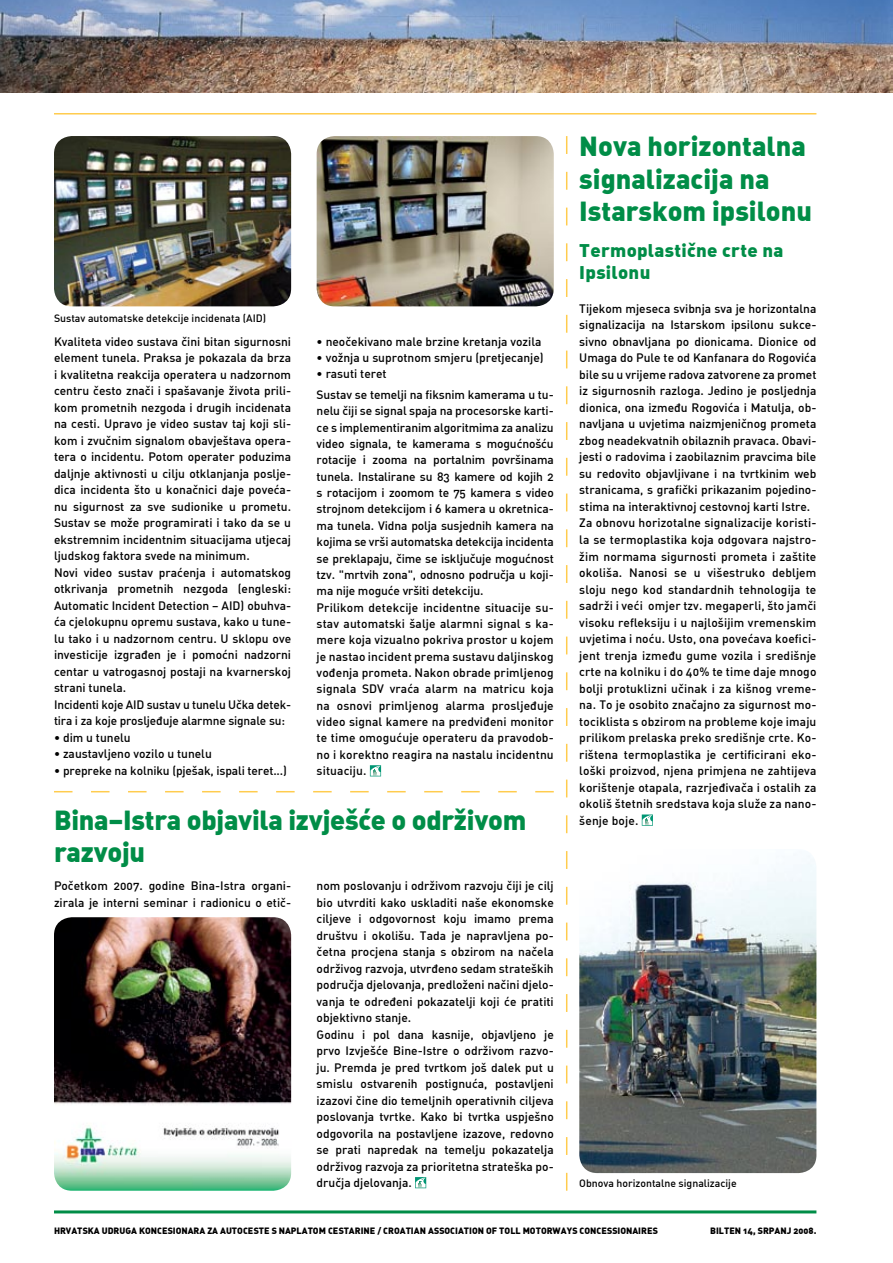
<style>
.page{position:relative;width:893px;height:1263px;background:#fff}
.page>*{position:absolute;margin:0;border:0;box-sizing:border-box;transform-origin:0 0}
.t1{font:27px/32.4px "DIN Black Rounded";color:#008d47}
.t2{font:18px/21.6px "DIN Black Rounded";letter-spacing:.015em;color:#008d47}
.t3{font:12px/16.5px "DIN Medium Rounded";color:#000}
.t4{font:10.5px "DIN Medium Rounded";color:#000}
.t5{font:9px "DIN Black Rounded";color:#000}
</style>
<div class="page">
<hr style="left:54px;top:1210px;width:762px;height:3px;background:#008d47">
<img style="left:0;top:0;width:893px;height:93px">
<hr style="left:54px;top:113px;width:762px;height:2px;background:#ffcc4e">
<svg style="left:54px;top:791px;width:500px;height:1px"></svg>
<svg style="left:642px;top:814px;width:11px;height:12px"></svg>
<svg style="left:370px;top:765px;width:11px;height:11px"></svg>
<img style="left:317px;top:136px;width:237px;height:170px;border-radius:18px">
<img style="left:54px;top:917px;width:237px;height:274px;border-radius:18px">
<svg style="left:566px;top:136px;width:1px;height:1055px"></svg>
<svg style="left:415px;top:1177px;width:11px;height:11px"></svg>
<img style="left:54px;top:136px;width:237px;height:170px;border-radius:18px">
<img style="left:579px;top:849px;width:237px;height:324px;border-radius:18px">
<h1 class="t1" style="left:579px;top:129px;width:234px">Nova horizontalna signalizacija na<br>Istarskom ipsilonu</h1>
<p class="t4" style="left:54px;top:312px;width:214px">Sustav automatske detekcije incidenata (AID)</p>
<p class="t3" style="left:54px;top:333px;width:239px">Kvaliteta video sustava čini bitan sigurnosni element tunela. Praksa je pokazala da brza i kvalitetna reakcija operatera u nadzornom centru često znači i spašavanje života prili&shy;kom prometnih nezgoda i drugih incidenata na cesti. Upravo je video sustav taj koji sli&shy;kom i zvučnim signalom obavještava opera&shy;tera o incidentu. Potom operater poduzima daljnje aktivnosti u cilju otklanjanja poslje&shy;dica incidenta što u konačnici daje poveća&shy;nu sigurnost za sve sudionike u prometu.<br>Sustav se može programirati i tako da se u ekstremnim incidentnim situacijama utjecaj ljudskog faktora svede na minimum.<br>Novi video sustav praćenja i automatskog otkrivanja prometnih nezgoda (engleski:<br>Automatic Incident Detection AID) obuhva&shy;ća cjelokupnu opremu sustava, kako u tune&shy;lu tako i u nadzornom centru. U sklopu ove investicije izgrađen je i pomoćni nadzorni centar u vatrogasnoj postaji na kvarnerskoj strani tunela.<br>Incidenti koje AID sustav u tunelu Učka detek&shy;tira i za koje prosljeđuje alarmne signale su:</p>
<p class="t3" style="left:54px;top:729px;width:78px">• dim u tunelu</p>
<p class="t3" style="left:54px;top:745px;width:159px">• zaustavljeno vozilo u tunelu</p>
<p class="t3" style="left:54px;top:762px;width:234px">• prepreke na kolniku (pješak, ispali teret...)</p>
<p class="t3" style="left:317px;top:333px;width:226px">• neočekivano male brzine kretanja vozila</p>
<p class="t3" style="left:317px;top:349px;width:229px">• vožnja u suprotnom smjeru (pretjecanje)</p>
<p class="t3" style="left:317px;top:363px;width:239px;line-height:20.5px">• rasuti teret<br>Sustav se temelji na fiksnim kamerama u tu-</p>
<p class="t3" style="left:317px;top:402px;width:239px">nelu čiji se signal spaja na procesorske karti&shy;ce s implementiranim algoritmima za analizu video signala, te kamerama s mogućnošću rotacije i zooma na portalnim površinama tunela. Instalirane su 83 kamere od kojih 2 s rotacijom i zoomom te 75 kamera s video strojnom detekcijom i 6 kamera u okretnica&shy;ma tunela. Vidna polja susjednih kamera na kojima se vrši automatska detekcija incidenta se preklapaju, čime se isključuje mogućnost tzv. "mrtvih zona", odnosno područja u koji&shy;ma nije moguće vršiti detekciju.<br>Prilikom detekcije incidentne situacije su&shy;stav automatski šalje alarmni signal s ka&shy;mere koja vizualno pokriva prostor u kojem je nastao incident prema sustavu daljinskog vođenja prometa. Nakon obrade primljenog signala SDV vraća alarm na matricu koja na osnovi primljenog alarma prosljeđuje video signal kamere na predviđeni monitor te time omogućuje operateru da pravodob&shy;no i korektno reagira na nastalu incidentnu situaciju.</p>
<h1 class="t1" style="left:54px;top:802px;width:474px">Bina−Istra objavila izvješće o održivom razvoju</h1>
<p class="t3" style="left:54px;top:877px;width:239px">Početkom 2007. godine Bina-Istra organi&shy;zirala je interni seminar i radionicu o etič-</p>
<p class="t3" style="left:317px;top:877px;width:239px">nom poslovanju i održivom razvoju čiji je cilj bio utvrditi kako uskladiti naše ekonomske ciljeve i odgovornost koju imamo prema društvu i okolišu. Tada je napravljena po&shy;četna procjena stanja s obzirom na načela održivog razvoja, utvrđeno sedam strateških područja djelovanja, predloženi načini djelo&shy;vanja te određeni pokazatelji koji će pratiti objektivno stanje.<br>Godinu i pol dana kasnije, objavljeno je prvo Izvješće Bine-Istre o održivom razvo&shy;ju. Premda je pred tvrtkom još dalek put u smislu ostvarenih postignuća, postavljeni izazovi čine dio temeljnih operativnih ciljeva poslovanja tvrtke. Kako bi tvrtka uspješno odgovorila na postavljene izazove, redovno se prati napredak na temelju pokazatelja održivog razvoja za prioritetna strateška po&shy;dručja djelovanja.</p>
<h2 class="t2" style="left:579px;top:239px;width:206px">Termoplastične crte na<br>Ipsilonu</h2>
<p class="t3" style="left:579px;top:300px;width:239px">Tijekom mjeseca svibnja sva je horizontalna signalizacija na Istarskom ipsilonu sukce&shy;sivno obnavljana po dionicama. Dionice od Umaga do Pule te od Kanfanara do Rogovića bile su u vrijeme radova zatvorene za promet iz sigurnosnih razloga. Jedino je posljednja dionica, ona između Rogovića i Matulja, ob&shy;navljana u uvjetima naizmjeničnog prometa zbog neadekvatnih obilaznih pravaca. Obavi&shy;jesti o radovima i zaobilaznim pravcima bile su redovito objavljivane i na tvrtkinim web stranicama, s grafički prikazanim pojedino&shy;stima na interaktivnoj cestovnoj karti Istre.<br>Za obnovu horizotalne signalizacije koristi&shy;la se termoplastika koja odgovara najstro&shy;žim normama sigurnosti prometa i zaštite okoliša. Nanosi se u višestruko debljem sloju nego kod standardnih tehnologija te sadrži i veći omjer tzv. megaperli, što jamči visoku refleksiju i u najlošijim vremenskim uvjetima i noću. Usto, ona povećava koefici&shy;jent trenja između gume vozila i središnje crte na kolniku i do 40% te time daje mnogo bolji protuklizni učinak i za kišnog vreme&shy;na. To je osobito značajno za sigurnost mo&shy;tociklista s obzirom na probleme koje imaju prilikom prelaska preko središnje crte. Ko&shy;rištena termoplastika je certificirani eko&shy;loški proizvod, njena primjena ne zahtijeva korištenje otapala, razrjeđivača i ostalih za okoliš štetnih sredstava koja služe za nano&shy;šenje boje.</p>
<p class="t4" style="left:579px;top:1176px;width:159px">Obnova horizontalne signalizacije</p>
<p class="t5" style="left:54px;top:1225px;width:605px">HRVATSKA UDRUGA KONCESIONARA ZA AUTOCESTE S NAPLATOM CESTARINE / CROATIAN ASSOCIATION OF TOLL MOTORWAYS CONCESSIONAIRES</p>
<p class="t5" style="left:710px;top:1225px;width:108px">BILTEN 14, SRPANJ 2008.</p>
</div>
